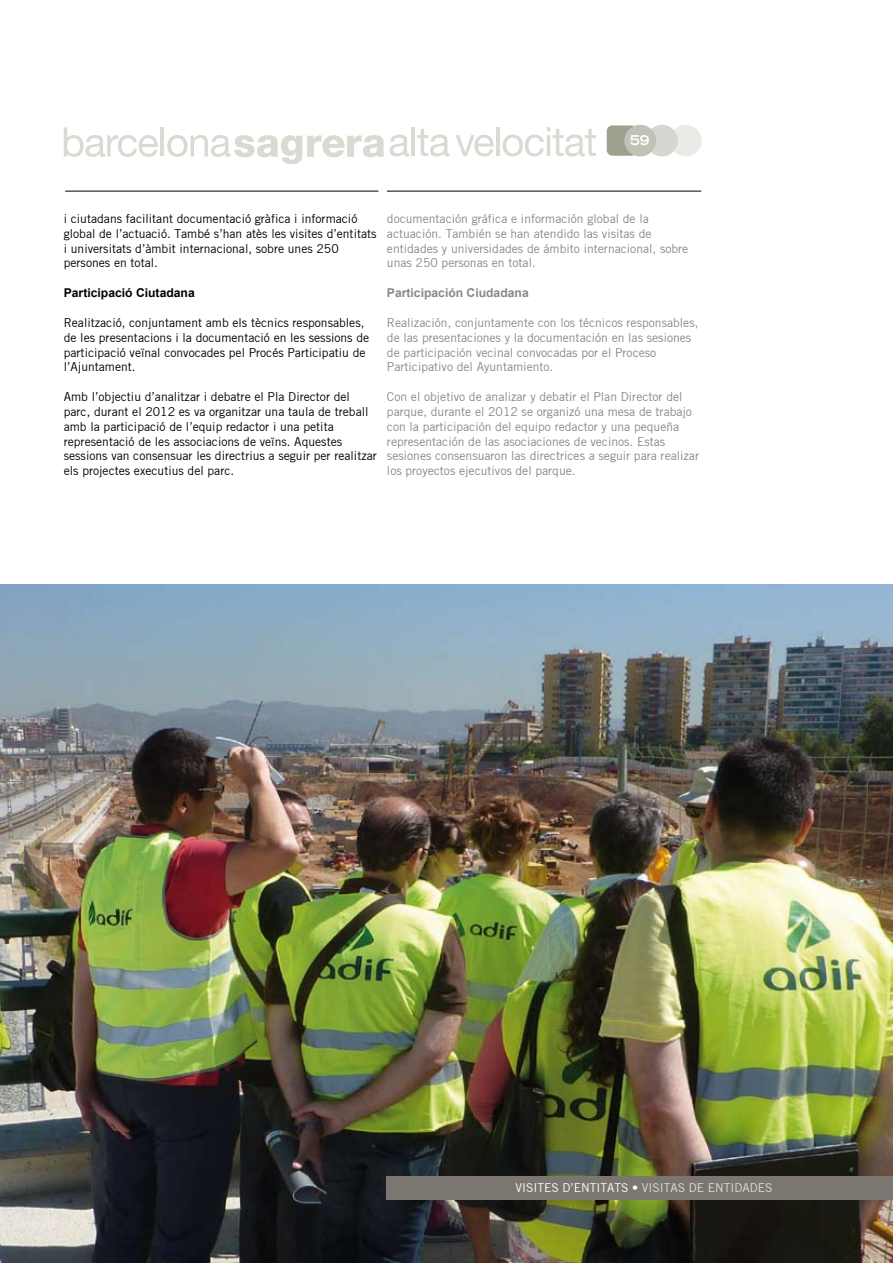
<style>
.page{position:relative;width:893px;height:1263px;background:#fff}
.page>*{position:absolute;margin:0;border:0;box-sizing:border-box;transform-origin:0 0}
.t1{font:13.5px "Trade Gothic LH Bold Extended";color:#fff}
.t2{font:12.15px/14.9px "Trade Gothic";color:#87888a}
.t3{font:12.15px/14.9px "Trade Gothic";color:#000}
.t4{font:700 12.15px "Arial";color:#87888a}
.t5{font:700 12.15px "Arial";color:#000}
.t6{font:12px "Trade Gothic";color:#fff}
.s1{color:#deded8}
</style>
<div class="page">
<div style="left:607px;top:125px;width:30px;height:31px;background:#9da290;border-radius:6px"></div>
<div style="left:670px;top:125px;width:32px;height:31px;background:#eaebe7;border-radius:50%"></div>
<div style="left:646px;top:125px;width:32px;height:31px;background:#d5d8d0;border-radius:50%"></div>
<div style="left:624px;top:125px;width:32px;height:31px;background:#bfc3b5;border-radius:50%"></div>
<svg style="left:390px;top:135px;width:19px;height:21px"></svg>
<hr style="left:412px;top:127px;width:3px;height:29px;background:#bfc3b5">
<svg style="left:417px;top:129px;width:77px;height:27px"></svg>
<hr style="left:496px;top:127px;width:4px;height:29px;background:#d8dbd2">
<svg style="left:503px;top:127px;width:93px;height:29px"></svg>
<svg style="left:64px;top:127px;width:94px;height:30px"></svg>
<hr style="left:161px;top:127px;width:3px;height:29px;background:#bfc3b5">
<svg style="left:167px;top:135px;width:217px;height:29px"></svg>
<hr style="left:65px;top:191px;width:313px;height:1px;background:#000">
<hr style="left:387px;top:191px;width:314px;height:1px;background:#000">
<img style="left:0;top:585px;width:893px;height:678px">
<div style="left:387px;top:1176px;width:506px;height:24px;background:#7c7671"></div>
<p class="t1" style="left:630px;top:132px;width:21px">59</p>
<p class="t3" style="left:64px;top:211px;width:314px">i ciutadans facilitant documentació gràfica i informació global de l’actuació. També s’han atès les visites d’entitats i universitats d’àmbit internacional, sobre unes 250 persones en total.</p>
<p class="t5" style="left:64px;top:285px;width:132px">Participació Ciutadana</p>
<p class="t3" style="left:64px;top:315px;width:307px">Realització, conjuntament amb els tècnics responsables, de les presentacions i la documentació en les sessions de participació veïnal convocades pel Procés Participatiu de l’Ajuntament.</p>
<p class="t3" style="left:64px;top:389px;width:315px">Amb l’objectiu d’analitzar i debatre el Pla Director del parc, durant el 2012 es va organitzar una taula de treball amb la participació de l’equip redactor i una petita representació de les associacions de veïns. Aquestes sessions van consensuar les directrius a seguir per realitzar els projectes executius del parc.</p>
<p class="t2" style="left:387px;top:211px;width:303px">documentación gráfica e información global de la actuación. También se han atendido las visitas de entidades y universidades de ámbito internacional, sobre unas 250 personas en total.</p>
<p class="t4" style="left:387px;top:285px;width:143px">Participación Ciudadana</p>
<p class="t2" style="left:387px;top:315px;width:313px">Realización, conjuntamente con los técnicos responsables, de las presentaciones y la documentación en las sesiones de participación vecinal convocadas por el Proceso Participativo del Ayuntamiento.</p>
<p class="t2" style="left:387px;top:389px;width:314px">Con el objetivo de analizar y debatir el Plan Director del parque, durante el 2012 se organizó una mesa de trabajo con la participación del equipo redactor y una pequeña representación de las asociaciones de vecinos. Estas sesiones consensuaron las directrices a seguir para realizar los proyectos ejecutivos del parque.</p>
<p class="t6" style="left:515px;top:1181px;width:258px">VISITES D’ENTITATS • <span class="s1">VISITAS DE ENTIDADES</span></p>
</div>
